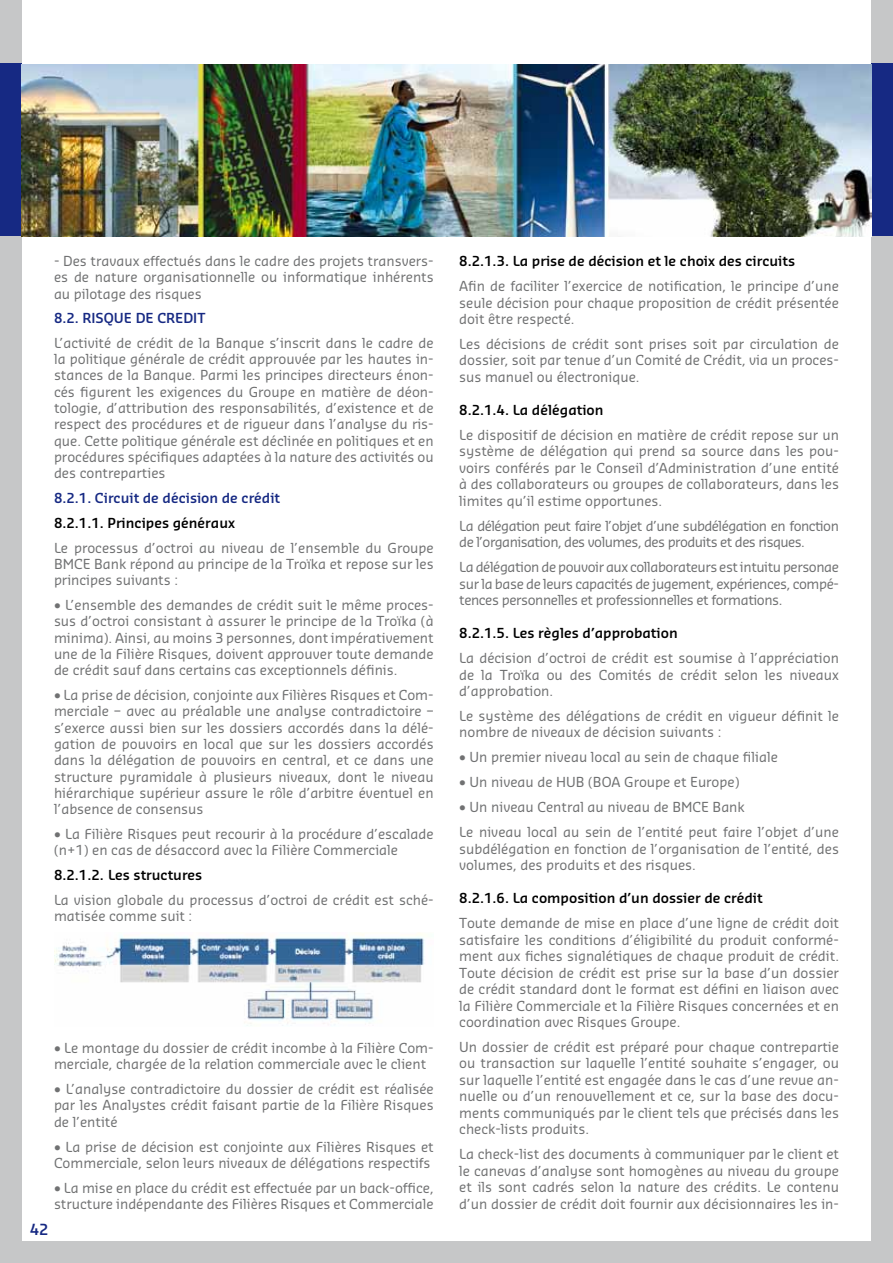
<style>
.page{position:relative;width:893px;height:1263px;background:#fff}
.page>*{position:absolute;margin:0;border:0;box-sizing:border-box;transform-origin:0 0}
.t1{font:600 15px "Sansa Std";color:#162983}
.t2{font:13.5px/16.4px "Sansa Std";color:#707172;text-align:justify}
.t3{font:600 13.5px "Sansa Std";color:#000}
.t4{font:13.5px/16.5px "Sansa Std";letter-spacing:-.04em;color:#707172}
.t5{font:600 13.5px "Sansa Std";color:#162983}
</style>
<div class="page">
<div style="left:0;top:1px;width:22px;height:62px;background:#c6c7c8"></div>
<div style="left:0;top:159px;width:22px;height:1104px;background:#c6c7c8"></div>
<div style="left:871px;top:159px;width:22px;height:1104px;background:#c6c7c8"></div>
<div style="left:871px;top:0;width:22px;height:63px;background:#c6c7c8"></div>
<div style="left:871px;top:63px;width:22px;height:173px;background:#162983"></div>
<div style="left:0;top:63px;width:22px;height:173px;background:#162983"></div>
<img style="left:22px;top:64px;width:849px;height:172px">
<div style="left:11px;top:1241px;width:871px;height:22px;background:#c6c7c8"></div>
<img style="left:54px;top:933px;width:371px;height:93px">
<p class="t2" style="left:54px;top:252px;width:381px">- Des travaux effectués dans le cadre des projets transvers&shy;es de nature organisationnelle ou informatique inhérents au pilotage des risques</p>
<p class="t5" style="left:54px;top:309px;width:153px">8.2. RISQU E DE CREDIT</p>
<p class="t2" style="left:54px;top:334px;width:381px">L’activité de crédit de la Banque s’inscrit dans le cadre de la politique générale de crédit approuvée par les hautes in&shy;stances de la Banque. Parmi les principes directeurs énon&shy;cés figurent les exigences du Groupe en matière de déon&shy;tologie, d’attribution des responsabilités, d’existence et de respect des procédures et de rigueur dans l’analyse du ris&shy;que. Cette politique générale est déclinée en politiques et en procédures spécifiques adaptées à la nature des activités ou des contreparties</p>
<p class="t5" style="left:54px;top:489px;width:228px">8.2.1. Circuit de décision de crédit</p>
<p class="t3" style="left:54px;top:514px;width:182px">8.2.1.1. Principes généraux</p>
<p class="t2" style="left:54px;top:539px;width:381px">Le processus d’octroi au niveau de l’ensemble du Groupe BMCE Bank répond au principe de la Troïka et repose sur les principes suivants :</p>
<p class="t2" style="left:54px;top:596px;width:381px">• L’ensemble des demandes de crédit suit le même proces&shy;sus d’octroi consistant à assurer le principe de la Troïka (à minima). Ainsi, au moins 3 personnes, dont impérativement une de la Filière Risques, doivent approuver toute demande de crédit sauf dans certains cas exceptionnels définis.</p>
<p class="t2" style="left:54px;top:686px;width:381px">• La prise de décision, conjointe aux Filières Risques et Com&shy;merciale – avec au préalable une analyse contradictoire – s’exerce aussi bien sur les dossiers accordés dans la délé&shy;gation de pouvoirs en local que sur les dossiers accordés dans la délégation de pouvoirs en central, et ce dans une structure pyramidale à plusieurs niveaux, dont le niveau hiérarchique supérieur assure le rôle d’arbitre éventuel en l’absence de consensus</p>
<p class="t2" style="left:54px;top:825px;width:381px">• La Filière Risques peut recourir à la procédure d’escalade (n+1) en cas de désaccord avec la Filière Commerciale</p>
<p class="t3" style="left:54px;top:866px;width:150px">8.2.1.2. Les structures</p>
<p class="t2" style="left:54px;top:891px;width:381px">La vision globale du processus d’octroi de crédit est sché&shy;matisée comme suit :</p>
<p class="t2" style="left:54px;top:1039px;width:381px">• Le montage du dossier de crédit incombe à la Filière Com&shy;merciale, chargée de la relation commerciale avec le client</p>
<p class="t2" style="left:54px;top:1080px;width:381px">• L’analyse contradictoire du dossier de crédit est réalisée par les Analystes crédit faisant partie de la Filière Risques de l’entité</p>
<p class="t2" style="left:54px;top:1138px;width:381px">• La prise de décision est conjointe aux Filières Risques et<br>Commerciale, selon leurs niveaux de délégations respectifs</p>
<p class="t2" style="left:54px;top:1179px;width:381px">• La mise en place du crédit est effectuée par un back-office, structure indépendante des Filières Risques et Commerciale</p>
<p class="t1" style="left:30px;top:1219px;width:20px">42</p>
<p class="t3" style="left:459px;top:252px;width:337px">8.2.1.3. La prise de décision et le choix des circuits</p>
<p class="t2" style="left:459px;top:277px;width:381px">Afin de faciliter l’exercice de notification, le principe d’une seule décision pour chaque proposition de crédit présentée doit être respecté.</p>
<p class="t2" style="left:459px;top:335px;width:381px">Les décisions de crédit sont prises soit par circulation de dossier, soit par tenue d’un Comité de Crédit, via un proces&shy;sus manuel ou électronique.</p>
<p class="t3" style="left:459px;top:401px;width:146px">8.2.1.4. La délégation</p>
<p class="t2" style="left:459px;top:426px;width:381px">Le dispositif de décision en matière de crédit repose sur un système de délégation qui prend sa source dans les pou&shy;voirs conférés par le Conseil d’Administration d’une entité à des collaborateurs ou groupes de collaborateurs, dans les limites qu’il estime opportunes.</p>
<p class="t4" style="left:459px;top:517px;width:381px">La délégation peut faire l’objet d’une subdélégation en fonction de l’organisation, des volumes, des produits et des risques.</p>
<p class="t2" style="left:459px;top:558px;width:381px">La délégation de pouvoir aux collaborateurs est intuitu personae sur la base de leurs capacités de jugement, expériences, compé&shy;tences personnelles et professionnelles et formations.</p>
<p class="t3" style="left:459px;top:624px;width:220px">8.2.1.5. Les règles d’approbation</p>
<p class="t2" style="left:459px;top:649px;width:381px">La décision d’octroi de crédit est soumise à l’appréciation de la Troïka ou des Comités de crédit selon les niveaux d’approbation.</p>
<p class="t2" style="left:459px;top:707px;width:381px">Le système des délégations de crédit en vigueur définit le nombre de niveaux de décision suivants :</p>
<p class="t2" style="left:459px;top:748px;width:320px">• Un premier niveau local au sein de chaque filiale</p>
<p class="t2" style="left:459px;top:773px;width:282px">• Un niveau de HUB (BOA Groupe et Europe)</p>
<p class="t2" style="left:459px;top:794px;width:381px;line-height:25px">• Un niveau Central au niveau de BMCE Bank<br>Le niveau local au sein de l’entité peut faire l’objet d’une</p>
<p class="t2" style="left:459px;top:840px;width:381px">subdélégation en fonction de l’organisation de l’entité, des volumes, des produits et des risques.</p>
<p class="t3" style="left:459px;top:889px;width:305px">8.2.1.6. La composition d’un dossier de crédit</p>
<p class="t2" style="left:459px;top:914px;width:381px">Toute demande de mise en place d’une ligne de crédit doit satisfaire les conditions d’éligibilité du produit conformé&shy;ment aux fiches signalétiques de chaque produit de crédit.<br>Toute décision de crédit est prise sur la base d’un dossier de crédit standard dont le format est défini en liaison avec la Filière Commerciale et la Filière Risques concernées et en coordination avec Risques Groupe.</p>
<p class="t2" style="left:459px;top:1038px;width:381px">Un dossier de crédit est préparé pour chaque contrepartie ou transaction sur laquelle l’entité souhaite s’engager, ou sur laquelle l’entité est engagée dans le cas d’une revue an&shy;nuelle ou d’un renouvellement et ce, sur la base des docu&shy;ments communiqués par le client tels que précisés dans les check-lists produits.</p>
<p class="t2" style="left:459px;top:1145px;width:381px">La check-list des documents à communiquer par le client et le canevas d’analyse sont homogènes au niveau du groupe et ils sont cadrés selon la nature des crédits. Le contenu d’un dossier de crédit doit fournir aux décisionnaires les in-</p>
</div>
